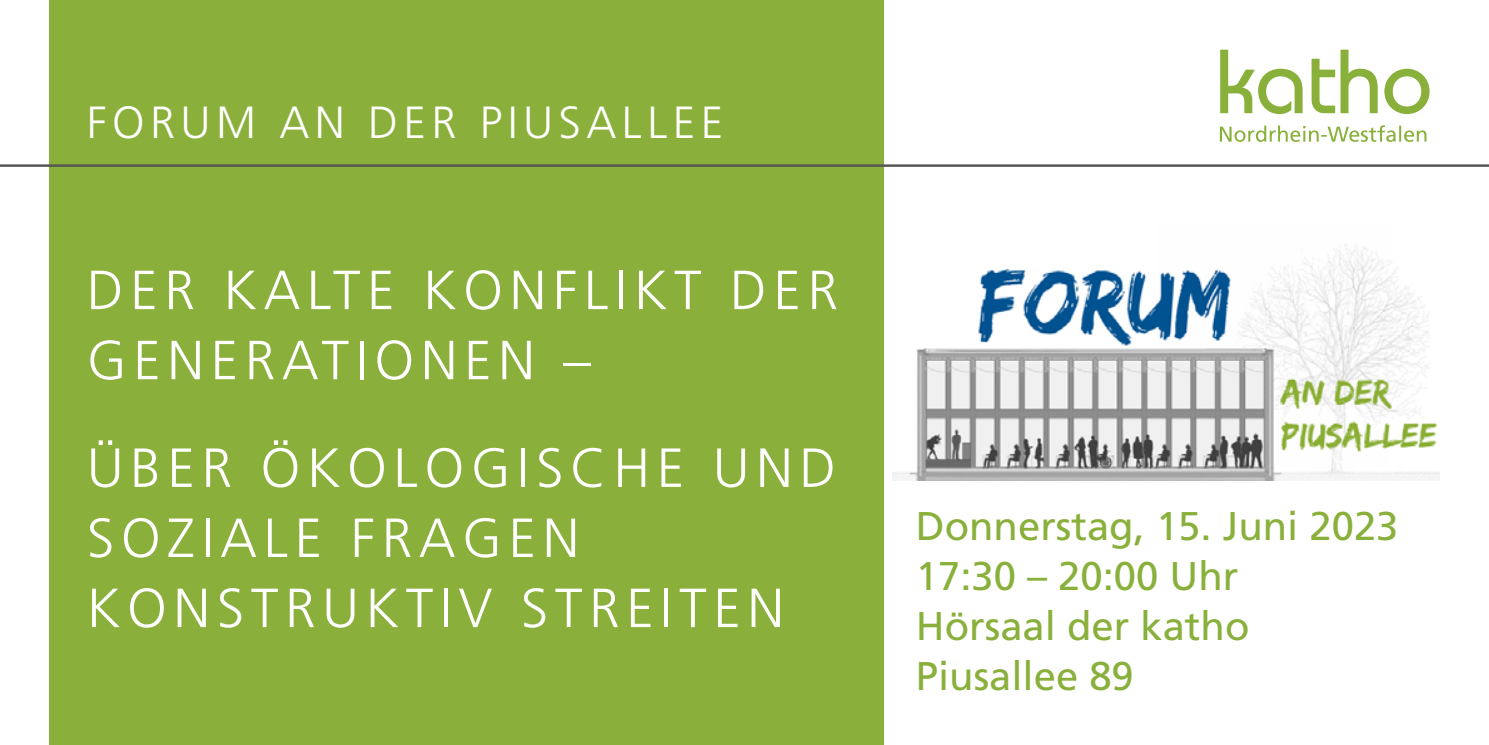
<style>
.page{position:relative;width:1489px;height:745px;background:#fff}
.page>*{position:absolute;margin:0;border:0;box-sizing:border-box;transform-origin:0 0}
.t1{font:300 55px/70px "Frutiger LT Pro";letter-spacing:.12em;color:#fff}
.t2{font:300 45px "Frutiger LT Pro";letter-spacing:.12em;color:#fff}
.t3{font:40px/50px "Frutiger LT Pro";color:#88b03b}
</style>
<div class="page">
<img style="left:892px;top:244px;width:547px;height:236px">
<div style="left:50px;top:0;width:833px;height:744px;background:#8ab03b"></div>
<svg style="left:1220px;top:50px;width:209px;height:64px"></svg>
<svg style="left:1219px;top:125px;width:207px;height:17px"></svg>
<hr style="left:0;top:164px;width:1488px;height:3px;background:#575756">
<p class="t2" style="left:87px;top:96px;width:637px">FORUM AN DER PIUSALLEE</p>
<p class="t1" style="left:87px;top:255px;width:752px">DER KALTE KONFLIKT DER<br>GENERATIONEN –</p>
<p class="t1" style="left:87px;top:433px;width:750px">ÜBER ÖKOLOGISCHE UND<br>SOZIALE FRAGEN<br>KONSTRUKTIV STREITEN</p>
<p class="t3" style="left:915px;top:500px;width:484px">Donnerstag, 15. Juni 2023<br>17:30 – 20:00 Uhr<br>Hörsaal der katho<br>Piusallee 89</p>
</div>
